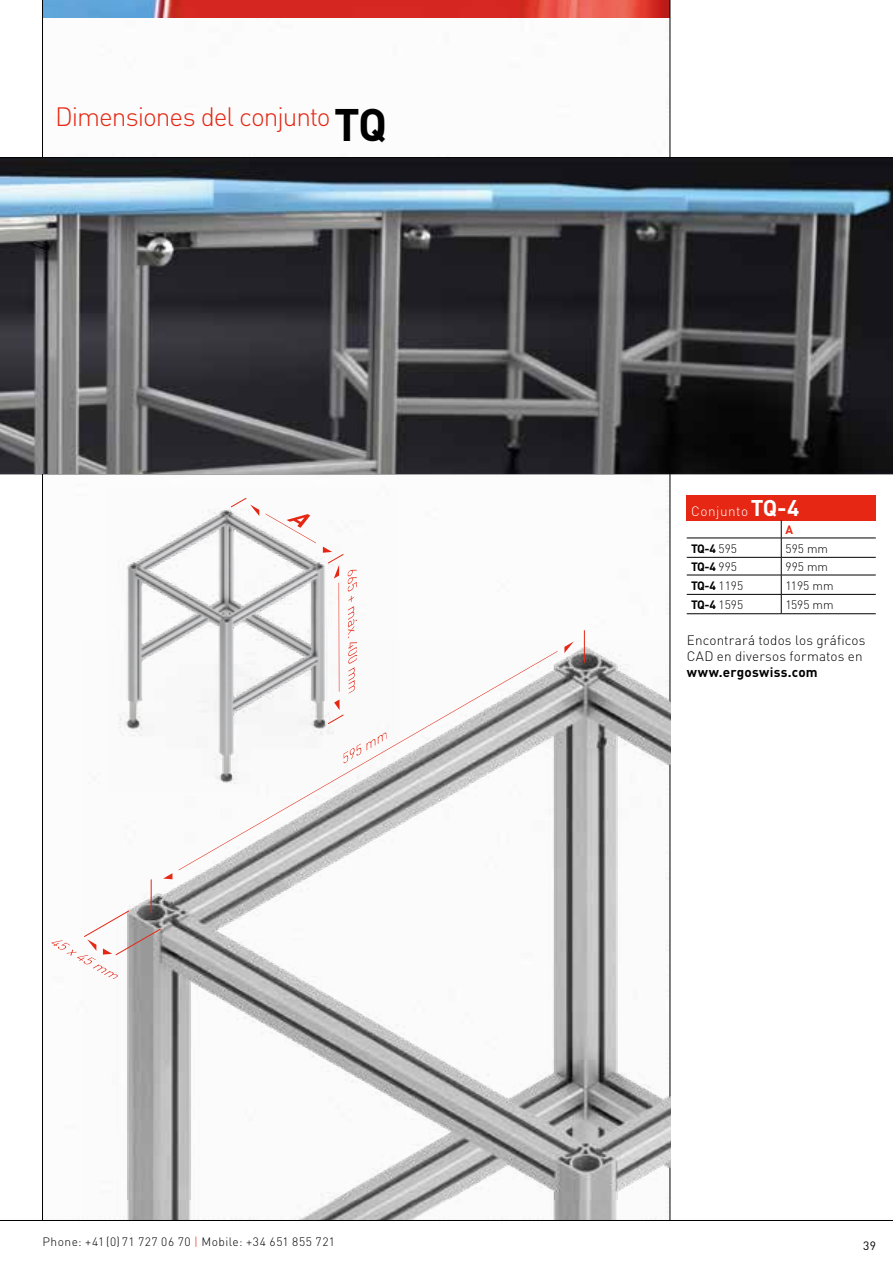
<style>
.page{position:relative;width:893px;height:1263px;background:#fff}
.page>*{position:absolute;margin:0;border:0;box-sizing:border-box;transform-origin:0 0}
.t1{font:300 26.25px "DIN Pro";letter-spacing:-.04em;color:#e52713}
.t2{font:300 13.5px/15.8px "DIN";letter-spacing:.01em;color:#000}
.t3{font:700 13.5px "DIN";letter-spacing:.02em;color:#000}
.t4{font:300 13.5px "DIN Pro";letter-spacing:.04em;color:#fff}
.t5{font:300 12px "DIN Pro";letter-spacing:.03em;color:#000}
.t6{font:700 12px "DIN Pro";letter-spacing:-.05em;color:#000}
.t7{font:12px "DIN Pro";color:#000}
.t8{font:700 12px "DIN Pro";color:#e52713}
.s1{font-weight:700;font-size:45px;color:#000}
.s2{font-weight:700;font-size:22.5px}
.s3{font-weight:300}
.s4{color:#e52713}
</style>
<div class="page">
<img style="left:43px;top:17px;width:627px;height:140px">
<img style="left:43px;top:0;width:627px;height:17px">
<hr style="left:42px;top:0;width:1px;height:1220px;background:#000">
<hr style="left:670px;top:0;width:1px;height:1221px;background:#000">
<hr style="left:0;top:1220px;width:893px;height:1px;background:#000">
<hr style="left:0;top:474px;width:893px;height:1px;background:#000">
<div style="left:687px;top:495px;width:189px;height:25px;background:#e52713"></div>
<svg style="left:781px;top:520px;width:1px;height:93px"></svg>
<hr style="left:687px;top:538px;width:94px;height:1px;background:#000">
<hr style="left:781px;top:538px;width:95px;height:1px;background:#000">
<hr style="left:687px;top:557px;width:94px;height:1px;background:#000">
<hr style="left:781px;top:557px;width:95px;height:1px;background:#000">
<hr style="left:687px;top:575px;width:94px;height:1px;background:#000">
<hr style="left:781px;top:575px;width:95px;height:1px;background:#000">
<hr style="left:687px;top:594px;width:94px;height:1px;background:#000">
<hr style="left:781px;top:594px;width:95px;height:1px;background:#000">
<hr style="left:687px;top:613px;width:94px;height:1px;background:#000">
<hr style="left:781px;top:613px;width:95px;height:1px;background:#000">
<img style="left:0;top:158px;width:893px;height:316px">
<hr style="left:0;top:157px;width:893px;height:1px;background:#000">
<img style="left:82px;top:1200px;width:588px;height:20px">
<img style="left:112px;top:640px;width:558px;height:560px">
<img style="left:112px;top:508px;width:287px;height:285px">
<hr style="left:151px;top:880px;width:1px;height:33px;background:#e52713">
<hr style="left:584px;top:631px;width:1px;height:31px;background:#e52713">
<svg style="left:163px;top:873px;width:9px;height:6px"></svg>
<svg style="left:564px;top:641px;width:10px;height:12px"></svg>
<svg style="left:179px;top:651px;width:378px;height:219px"></svg>
<svg style="left:51px;top:910px;width:110px;height:69px"></svg>
<svg style="left:230px;top:497px;width:127px;height:227px"></svg>
<h1 class="t1" style="left:55px;top:96px;width:334px">Dimensiones del conjunto <span class="s1">TQ</span></h1>
<p class="t4" style="left:691px;top:500px;width:110px">Conjunto<span class="s2">TQ-4</span></p>
<p class="t8" style="left:785px;top:519px;width:9px">A</p>
<p class="t6" style="left:691px;top:539px;width:48px">TQ-4 <span class="s3">595</span></p>
<p class="t5" style="left:785px;top:539px;width:44px">595 mm</p>
<p class="t6" style="left:691px;top:556px;width:48px">TQ-4 <span class="s3">995</span></p>
<p class="t5" style="left:785px;top:557px;width:44px">995 mm</p>
<p class="t6" style="left:691px;top:576px;width:54px">TQ-4 <span class="s3">1195</span></p>
<p class="t5" style="left:785px;top:576px;width:50px">1195 mm</p>
<p class="t6" style="left:691px;top:595px;width:54px">TQ-4 <span class="s3">1595</span></p>
<p class="t5" style="left:785px;top:596px;width:50px">1595 mm</p>
<p class="t2" style="left:687px;top:632px;width:180px">Encontrará todos los gráficos<br>CAD en diversos formatos en</p>
<p class="t3" style="left:687px;top:663px;width:132px">www.ergoswiss.com</p>
<p class="t5" style="left:43px;top:1232px;width:294px">Phone: +41 (0) 71 727 06 70 <span class="s4">|</span> Mobile: +34 651 855 721</p>
<p class="t7" style="left:863px;top:1236px;width:14px">39</p>
</div>
